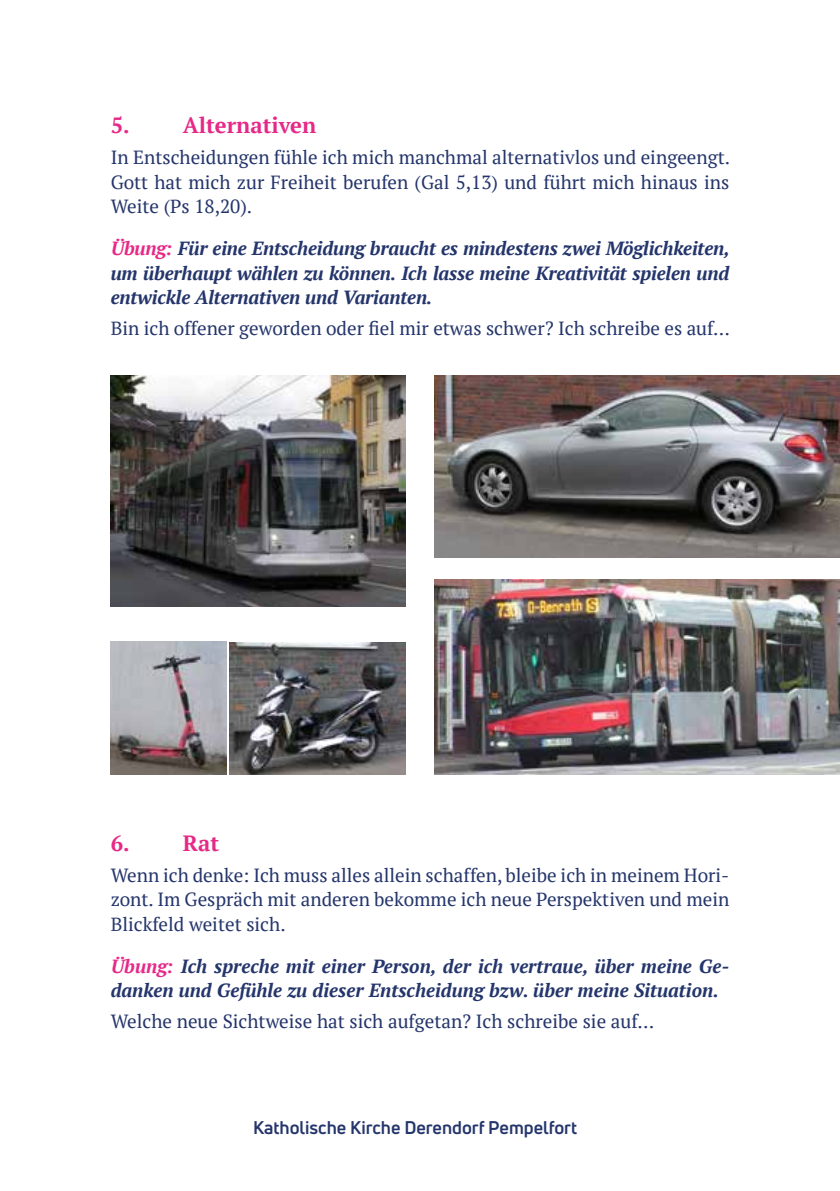
<style>
.page{position:relative;width:840px;height:1191px;background:#fff}
.page>*{position:absolute;margin:0;border:0;box-sizing:border-box;transform-origin:0 0}
.t1{font:700 22px "PT Serif";color:#e62987}
.t2{font:19px/24.8px "PT Serif";color:#24356b;text-align:justify}
.t3{font:italic 700 19px/24.8px "PT Serif";color:#24356b;text-align:justify}
.t4{font:700 18px "Uni Neue";color:#24356b}
.s1{color:#e62987}
</style>
<div class="page">
<img style="left:434px;top:375px;width:405px;height:182px">
<img style="left:230px;top:643px;width:175px;height:131px">
<img style="left:111px;top:642px;width:116px;height:132px">
<img style="left:434px;top:579px;width:405px;height:195px">
<img style="left:111px;top:375px;width:294px;height:231px">
<p class="t1" style="left:111px;top:111px;width:20px">5.</p>
<p class="t1" style="left:183px;top:111px;width:135px">Alternativen</p>
<p class="t2" style="left:111px;top:144px;width:620px">In Entscheidungen fühle ich mich manchmal alternativlos und eingeengt.<br>Gott hat mich zur Freiheit berufen (Gal 5,13) und führt mich hinaus ins Weite (Ps 18,20).</p>
<p class="t3" style="left:111px;top:236px;width:620px"><span class="s1">Übung:</span> Für eine Entscheidung braucht es mindestens zwei Möglichkeiten, um überhaupt wählen zu können. Ich lasse meine Kreativität spielen und entwickle Alternativen und Varianten.</p>
<p class="t2" style="left:111px;top:315px;width:620px">Bin ich offener geworden oder fiel mir etwas schwer? Ich schreibe es auf…</p>
<p class="t1" style="left:111px;top:828px;width:20px">6.</p>
<p class="t1" style="left:183px;top:828px;width:38px">Rat</p>
<p class="t2" style="left:111px;top:862px;width:620px">Wenn ich denke: Ich muss alles allein schaffen, bleibe ich in meinem Hori&shy;zont. Im Gespräch mit anderen bekomme ich neue Perspektiven und mein Blickfeld weitet sich.</p>
<p class="t3" style="left:111px;top:953px;width:619px"><span class="s1">Übung:</span> Ich spreche mit einer Person, der ich vertraue, über meine Ge&shy;danken und Gefühle zu dieser Entscheidung bzw. über meine Situation.</p>
<p class="t2" style="left:111px;top:1008px;width:544px">Welche neue Sichtweise hat sich aufgetan? Ich schreibe sie auf…</p>
<p class="t4" style="left:253px;top:1116px;width:325px">Katholische Kirche Derendorf Pempelfort</p>
</div>
